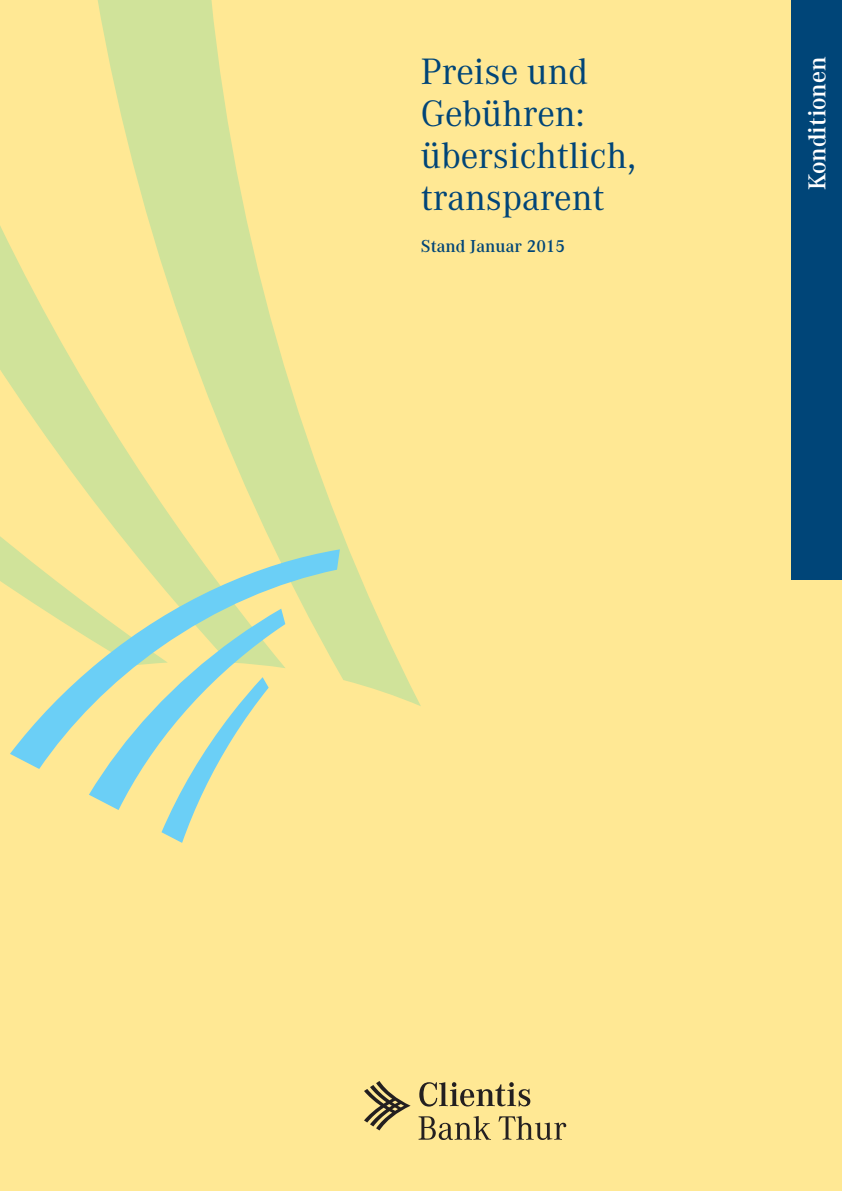
<style>
.page{position:relative;width:842px;height:1191px;background:#ffe894}
.page>*{position:absolute;margin:0;border:0;box-sizing:border-box;transform-origin:0 0}
.Titel__Blau{font:36px "Corporate ABQ";color:#004578}
.t1{font:500 24px "Corporate ABQ";color:#fff}
.Untertitel__Blau{font:500 17px "Corporate ABQ";letter-spacing:.005em;color:#004578}
</style>
<div class="page">
<svg style="left:97px;top:0;width:324px;height:706px"></svg>
<svg style="left:0;top:155px;width:286px;height:394px"></svg>
<svg style="left:0;top:344px;width:168px;height:244px"></svg>
<svg style="left:10px;top:549px;width:330px;height:220px"></svg>
<svg style="left:89px;top:608px;width:196px;height:235px"></svg>
<svg style="left:419px;top:1082px;width:111px;height:24px"></svg>
<svg style="left:419px;top:1116px;width:72px;height:24px"></svg>
<svg style="left:498px;top:1116px;width:68px;height:24px"></svg>
<svg style="left:364px;top:1081px;width:47px;height:49px"></svg>
<div style="left:791px;top:0;width:51px;height:580px;background:#004578"></div>
<p class="Titel__Blau" style="left:421px;top:50px;width:169px">Preise und</p>
<p class="Titel__Blau" style="left:421px;top:92px;width:165px">Gebühren:</p>
<p class="Titel__Blau" style="left:421px;top:134px;width:217px">übersichtlich,</p>
<p class="Titel__Blau" style="left:421px;top:176px;width:185px">transparent</p>
<p class="Untertitel__Blau" style="left:421px;top:236px;width:146px">Stand Januar 2015</p>
<p class="t1" style="left:803px;top:190px;width:135px;rotate:-90deg">Konditionen</p>
</div>
